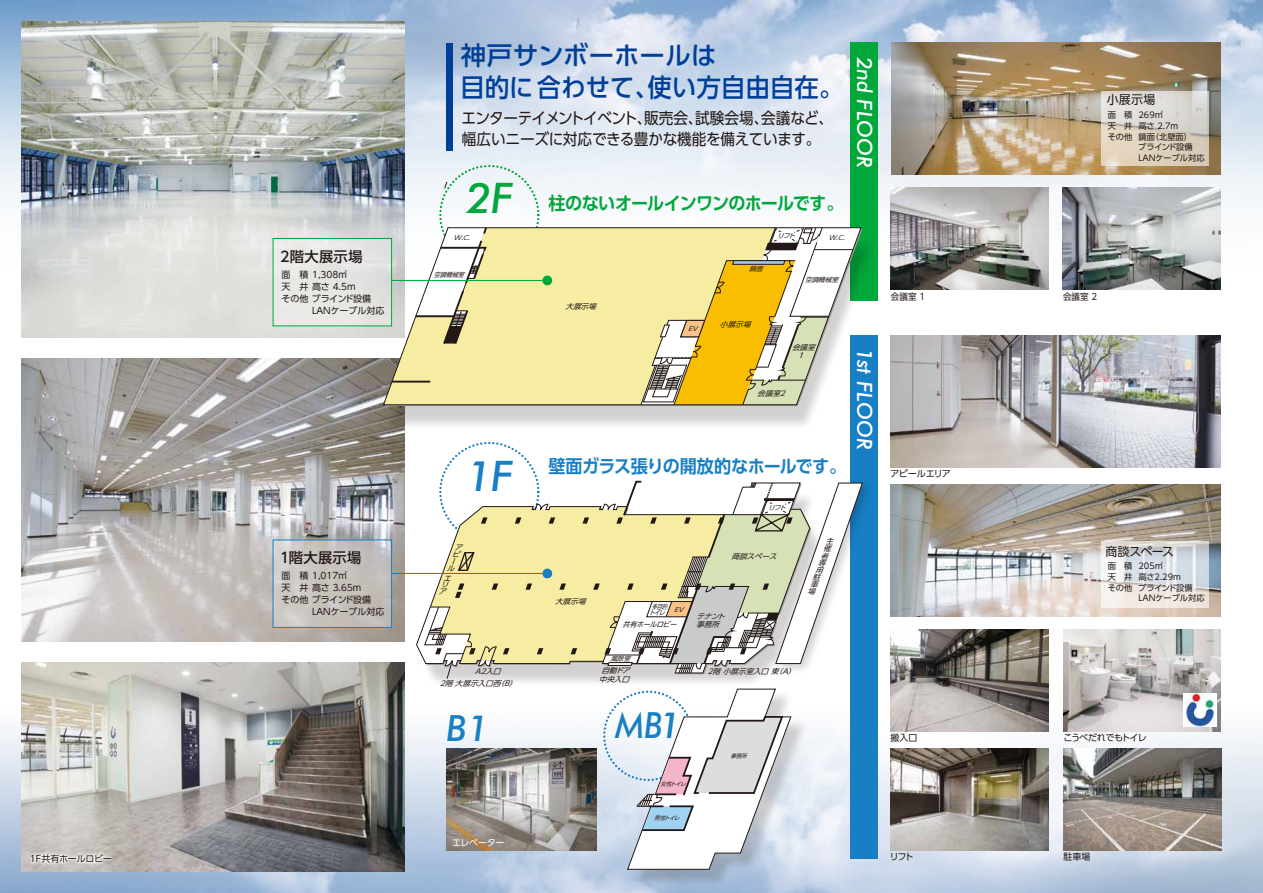
<style>
.page{position:relative;width:1263px;height:893px;background:#fff}
.page>*{position:absolute;margin:0;border:0;box-sizing:border-box;transform-origin:0 0}
.t1{font:italic 500 42px "Futura BT";color:#00a73b}
.t2{font:italic 500 42px "Futura BT";color:#187fc4}
.t3{font:italic 500 36px "Futura BT";color:#187fc4;scale:.9 1}
.t4{font:italic 500 36px "Futura BT";color:#187fc4}
.t5{font:500 25.5px/32px "UD Shin Go Pro";letter-spacing:.01em;color:#003f98}
.t6{font:italic 500 21px "Futura BT";color:#fff}
.t7{font:700 18px "UD Shin Go Pro De";letter-spacing:-.045em;color:#00a73b;scale:.95 1}
.t8{font:700 18px "UD Shin Go Pro De";letter-spacing:-.03em;color:#187fc4;scale:.95 1}
.t9{font:15.75px/21.3px "UD Shin Go Pro";letter-spacing:-.025em;color:#221815;scale:.93 1}
.t10{font:500 14.25px "UD Shin Go Pro";letter-spacing:.025em;color:#221815}
.t11{font:12px "UD Shin Go Pro";letter-spacing:.005em;color:#221815}
.t12{font:9px "UD Shin Go Pro";color:#221815}
.t13{font:9px "UD Shin Go Pro";letter-spacing:-.02em;color:#221815}
.t14{font:9px "UD Shin Go Pro";letter-spacing:-.09em;color:#221815}
.t15{font:9px "UD Shin Go Pro";color:#221815;scale:.95 1}
.t16{font:9px "UD Shin Go Pro";letter-spacing:-.04em;color:#221815}
.t17{font:9px "UD Shin Go Pro";letter-spacing:-.025em;color:#fff}
.t18{font:8.25px/10.6px "UD Shin Go Pro";color:#221815;text-align:justify}
.t19{font:italic 7.2px/7.9px "UD Shin Go Pro";color:#221815;scale:1.06 1}
.t20{font:italic 7.2px "UD Shin Go Pro";color:#221815;scale:.96 1}
.t21{font:italic 6.3px "UD Shin Go Pro";color:#221815;scale:1.06 1}
.t22{font:italic 6.3px/6.3px "UD Shin Go Pro";color:#221815;text-align:center;scale:.8 1}
.t23{font:italic 6.3px "UD Shin Go Pro";color:#221815;scale:.96 1}
.t24{font:italic 5.4px "UD Shin Go Pro";color:#221815}
</style>
<div class="page">
<img style="left:0;top:693px;width:1263px;height:200px">
<img style="left:0;top:0;width:1263px;height:442px">
<img style="left:21px;top:663px;width:383px;height:209px">
<img style="left:21px;top:359px;width:351px;height:282px">
<div style="left:850px;top:42px;width:28px;height:258px;background:#00a73b"></div>
<div style="left:850px;top:336px;width:28px;height:523px;background:#187fc4"></div>
<img style="left:21px;top:21px;width:383px;height:316px">
<img style="left:878px;top:616px;width:44px;height:105px">
<img style="left:338px;top:193px;width:584px;height:283px">
<svg style="left:382px;top:227px;width:480px;height:179px"></svg>
<hr style="left:392px;top:381px;width:38px;height:2px;background:#221815">
<img style="left:372px;top:445px;width:499px;height:289px">
<img style="left:892px;top:43px;width:328px;height:132px">
<img style="left:1062px;top:188px;width:158px;height:102px">
<img style="left:891px;top:335px;width:329px;height:132px">
<img style="left:890px;top:484px;width:330px;height:132px">
<img style="left:890px;top:629px;width:158px;height:102px">
<img style="left:1063px;top:629px;width:158px;height:102px">
<img style="left:890px;top:188px;width:158px;height:102px">
<div style="left:1183px;top:693px;width:34px;height:34px;background:#fff"></div>
<img style="left:1185px;top:694px;width:29px;height:32px">
<svg style="left:1101px;top:541px;width:108px;height:66px"></svg>
<svg style="left:1101px;top:92px;width:108px;height:74px;background:#dcd5c8"></svg>
<div style="left:273px;top:238px;width:119px;height:88px;background:#e7e7e5"></div>
<svg style="left:275px;top:542px;width:115px;height:84px;background:#c8c3c0"></svg>
<div style="left:273px;top:238px;width:119px;height:88px;border:1px solid #00a73b"></div>
<div style="left:273px;top:540px;width:119px;height:88px;border:1px solid #187fc4"></div>
<svg style="left:443px;top:181px;width:5px;height:9px"></svg>
<img style="left:585px;top:679px;width:272px;height:214px">
<svg style="left:626px;top:688px;width:166px;height:182px"></svg>
<hr style="left:392px;top:280px;width:155px;height:1px;background:#00a73b">
<hr style="left:392px;top:573px;width:155px;height:1px;background:#187fc4">
<div style="left:447px;top:43px;width:6px;height:107px;background:#003f98"></div>
<img style="left:0;top:797px;width:168px;height:96px">
<img style="left:890px;top:748px;width:158px;height:102px">
<img style="left:1063px;top:748px;width:158px;height:102px">
<img style="left:446px;top:748px;width:150px;height:102px">
<svg style="left:416px;top:225px;width:445px;height:181px"></svg>
<svg style="left:415px;top:480px;width:449px;height:199px"></svg>
<p class="t12" style="left:30px;top:851px;width:84px">1F共有ホールロビー</p>
<h3 class="t10" style="left:280px;top:245px;width:84px">2階大展示場</h3>
<p class="t12" style="left:281px;top:267px;width:67px">面　積 1,308㎡</p>
<p class="t12" style="left:281px;top:279px;width:76px">天　井高さ 4.5m</p>
<p class="t13" style="left:281px;top:291px;width:91px">その他ブラインド設備</p>
<p class="t12" style="left:312px;top:303px;width:74px">LANケーブル対応</p>
<h3 class="t10" style="left:280px;top:546px;width:83px">1階大展示場</h3>
<p class="t12" style="left:281px;top:569px;width:67px">面　積 1,017㎡</p>
<p class="t12" style="left:281px;top:580px;width:82px">天　井高さ 3.65m</p>
<p class="t13" style="left:281px;top:592px;width:91px">その他ブラインド設備</p>
<p class="t12" style="left:312px;top:604px;width:74px">LANケーブル対応</p>
<h3 class="t5" style="left:461px;top:39px;width:384px">神戸サンボーホールは<br>目的に合わせて、使い方自由自在。</h3>
<h3 class="t9" style="left:461px;top:107px;width:401px">エンターテイメントイベント、販売会、試験会場、会議など、幅広いニーズに対応できる豊かな機能を備えています。</h3>
<h1 class="t1" style="left:466px;top:172px;width:49px">2F</h1>
<h3 class="t7" style="left:548px;top:189px;width:312px">柱のないオールインワンのホールです。</h3>
<p class="t21" style="left:453px;top:232px;width:20px">W.C.</p>
<p class="t21" style="left:777px;top:231px;width:21px">リフト</p>
<p class="t21" style="left:828px;top:232px;width:20px">W.C.</p>
<p class="t21" style="left:805px;top:275px;width:36px">空調機械室</p>
<p class="t21" style="left:749px;top:264px;width:17px">鏡面</p>
<p class="t23" style="left:434px;top:269px;width:36px">空調機械室</p>
<h1 class="t2" style="left:466px;top:451px;width:49px">1F</h1>
<p class="t19" style="left:454px;top:543px;width:10px">ア</p>
<p class="t19" style="left:452px;top:550px;width:11px">ピ</p>
<p class="t19" style="left:449px;top:557px;width:7px">ー</p>
<p class="t19" style="left:447px;top:564px;width:10px">ル</p>
<p class="t19" style="left:443px;top:574px;width:10px">エ</p>
<p class="t19" style="left:441px;top:580px;width:9px">リ</p>
<p class="t19" style="left:438px;top:587px;width:10px">ア</p>
<p class="t19" style="left:475px;top:667px;width:30px">A2入口</p>
<p class="t19" style="left:440px;top:679px;width:78px">2階 大展示入口西（B）</p>
<h2 class="t4" style="left:446px;top:707px;width:43px">B1</h2>
<p class="t17" style="left:452px;top:835px;width:54px">エレベーター</p>
<p class="t19" style="left:565px;top:302px;width:34px">大展示場</p>
<p class="t21" style="left:688px;top:323px;width:13px">EV</p>
<p class="t19" style="left:720px;top:320px;width:34px">小展示場</p>
<p class="t19" style="left:798px;top:343px;width:21px;text-indent:-6px">会議室<br>1</p>
<p class="t19" style="left:757px;top:389px;width:32px">会議室2</p>
<h3 class="t8" style="left:548px;top:451px;width:315px">壁面ガラス張りの開放的なホールです。</h3>
<p class="t21" style="left:768px;top:503px;width:21px">リフト</p>
<p class="t19" style="left:731px;top:552px;width:48px">商談スペース</p>
<p class="t19" style="left:555px;top:597px;width:34px">大展示場</p>
<p class="t22" style="left:649px;top:603px;width:28px">多目的トイレ</p>
<p class="t21" style="left:674px;top:604px;width:13px">EV</p>
<p class="t20" style="left:623px;top:618px;width:62px">共有ホールロビー</p>
<p class="t21" style="left:610px;top:654px;width:24px">風除室</p>
<p class="t19" style="left:599px;top:675px;width:34px">中央入口</p>
<p class="t19" style="left:601px;top:666px;width:32px">自動ドア</p>
<p class="t19" style="left:696px;top:612px;width:32px">テナント事務所</p>
<p class="t19" style="left:707px;top:667px;width:88px">2階 小展示室入口 東（A）</p>
<h2 class="t3" style="left:616px;top:703px;width:73px">MB1</h2>
<p class="t24" style="left:660px;top:780px;width:30px">女性トイレ</p>
<p class="t24" style="left:730px;top:752px;width:21px">事務所</p>
<p class="t24" style="left:654px;top:814px;width:30px">男性トイレ</p>
<p class="t19" style="left:825px;top:537px;width:11px">主</p>
<p class="t19" style="left:823px;top:545px;width:11px">催</p>
<p class="t19" style="left:820px;top:552px;width:11px">者</p>
<p class="t19" style="left:818px;top:559px;width:10px">専</p>
<p class="t19" style="left:815px;top:566px;width:10px">用</p>
<p class="t19" style="left:813px;top:573px;width:11px">駐</p>
<p class="t19" style="left:810px;top:580px;width:11px">車</p>
<p class="t19" style="left:807px;top:587px;width:10px">場</p>
<h3 class="t6" style="left:877px;top:57px;width:113px;rotate:90deg">2nd FLOOR</h3>
<h3 class="t6" style="left:877px;top:348px;width:103px;rotate:90deg">1st FLOOR</h3>
<h3 class="t11" style="left:1107px;top:90px;width:50px">小展示場</h3>
<p class="t18" style="left:1108px;top:110px;width:26px">面　積天　井その他</p>
<p class="t18" style="left:1138px;top:110px;width:68px;text-align:left">269㎡<br>高さ 2.7m<br>鏡面（北壁面）<br>ブラインド設備<br>LANケーブル対応</p>
<p class="t15" style="left:891px;top:289px;width:37px">会議室 1</p>
<p class="t15" style="left:1063px;top:289px;width:37px">会議室 2</p>
<p class="t16" style="left:890px;top:466px;width:62px">アピールエリア</p>
<h3 class="t11" style="left:1105px;top:542px;width:70px">商談スペース</h3>
<p class="t18" style="left:1108px;top:561px;width:26px">面　積天　井その他</p>
<p class="t18" style="left:1138px;top:561px;width:68px;text-align:left">205㎡<br>高さ2.29m<br>ブラインド設備<br>LANケーブル対応</p>
<p class="t12" style="left:890px;top:730px;width:28px">搬入口</p>
<p class="t14" style="left:1063px;top:730px;width:85px">こうべだれでもトイレ</p>
<p class="t12" style="left:890px;top:849px;width:25px">リフト</p>
<p class="t12" style="left:1063px;top:849px;width:28px">駐車場</p>
</div>
